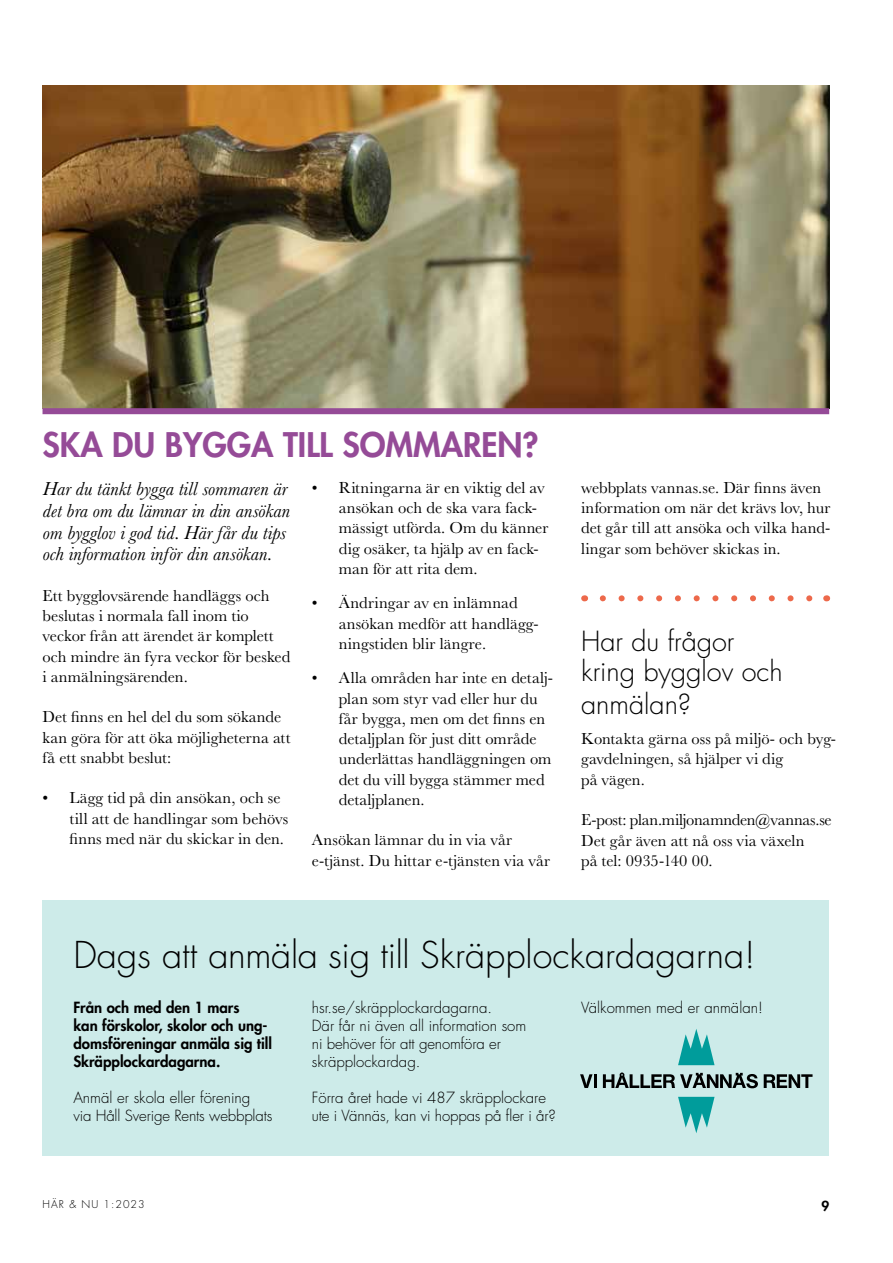
<style>
.page{position:relative;width:893px;height:1263px;background:#fff}
.page>*{position:absolute;margin:0;border:0;box-sizing:border-box;transform-origin:0 0}
.t1{font:300 36px "Futura Std";color:#000}
.t2{font:800 33px "Futura Std";color:#954b97}
.t3{font:300 27px/30px "Futura Std";color:#000}
.t4{font:italic 19.5px/21.8px "Baskerville MT Pro";letter-spacing:.005em;color:#000}
.t5{font:16.5px/20.2px "Baskerville MT Pro";letter-spacing:.005em;color:#000}
.t6{font:300 15px/18px "Futura Std";color:#000}
.t7{font:800 15px/18px "Futura Std";color:#000}
.t8{font:800 13.5px "Futura Std";color:#000}
.t9{font:300 10.5px "Futura Std";letter-spacing:.1em;color:#000}
</style>
<div class="page">
<img style="left:43px;top:85px;width:786px;height:323px">
<div style="left:43px;top:408px;width:786px;height:6px;background:#954b97"></div>
<svg style="left:603px;top:595px;width:210px;height:6px"></svg>
<div style="left:43px;top:900px;width:786px;height:256px;background:#cdebe9"></div>
<svg style="left:678px;top:1029px;width:37px;height:36px"></svg>
<svg style="left:678px;top:1097px;width:37px;height:36px"></svg>
<svg style="left:580px;top:1074px;width:16px;height:14px"></svg>
<svg style="left:603px;top:1072px;width:155px;height:16px"></svg>
<svg style="left:764px;top:1074px;width:48px;height:14px"></svg>
<h2 class="t2" style="left:43px;top:424px;width:498px">SKA DU BYGGA TILL SOMMAREN?</h2>
<p class="t4" style="left:43px;top:478px;width:249px">Har du tänkt bygga till sommaren är det bra om du lämnar in din ansökan om bygglov i god tid. Här får du tips och information inför din ansökan.</p>
<p class="t5" style="left:43px;top:585px;width:249px">Ett bygglovsärende handläggs och beslutas i normala fall inom tio veckor från att ärendet är komplett och mindre än fyra veckor för besked i anmälningsärenden.</p>
<p class="t5" style="left:43px;top:707px;width:250px">Det finns en hel del du som sökande kan göra för att öka möjligheterna att få ett snabbt beslut:</p>
<p class="t5" style="left:70px;top:788px;width:220px;text-indent:-27px">• Lägg tid på din ansökan, och se till att de handlingar som behövs finns med när du skickar in den.</p>
<p class="t5" style="left:339px;top:477px;width:211px;text-indent:-27px">• Ritningarna är en viktig del av ansökan och de ska vara fack&shy;mässigt utförda. Om du känner dig osäker, ta hjälp av en fack&shy;man för att rita dem.</p>
<p class="t5" style="left:339px;top:593px;width:201px;text-indent:-27px">• Ändringar av en inlämnad ansökan medför att handlägg&shy;ningstiden blir längre.</p>
<p class="t5" style="left:339px;top:668px;width:216px;text-indent:-27px">• Alla områden har inte en detalj&shy;plan som styr vad eller hur du får bygga, men om det finns en detaljplan för just ditt område underlättas handläggningen om det du vill bygga stämmer med detaljplanen.</p>
<p class="t5" style="left:312px;top:830px;width:240px">Ansökan lämnar du in via vår e-tjänst. Du hittar e-tjänsten via vår</p>
<p class="t5" style="left:581px;top:477px;width:251px">webbplats vannas.se. Där finns även information om när det krävs lov, hur det går till att ansöka och vilka hand&shy;lingar som behöver skickas in.</p>
<h3 class="t3" style="left:581px;top:627px;width:203px">Har du frågor kring bygglov och</h3>
<h3 class="t3" style="left:581px;top:690px;width:112px">anmälan?</h3>
<p class="t5" style="left:581px;top:729px;width:256px">Kontakta gärna oss på miljö- och byg&shy;gavdelningen, så hjälper vi dig<br>på vägen.</p>
<p class="t5" style="left:581px;top:810px;width:252px">E-post: plan.miljonamnden@vannas.se<br>Det går även att nå oss via växeln<br>på tel: 0935-140 00.</p>
<h1 class="t1" style="left:73px;top:933px;width:684px">Dags att anmäla sig till Skräpplockardagarna!</h1>
<p class="t6" style="left:312px;top:999px;width:216px">hsr.se/skräpplockardagarna.<br>Där får ni även all information som ni behöver för att genomföra er skräpplockardag.</p>
<p class="t6" style="left:312px;top:1089px;width:246px">Förra året hade vi 487 skräpplockare ute i Vännäs, kan vi hoppas på fler i år?</p>
<p class="t7" style="left:73px;top:998px;width:200px">Från och med den 1 mars<br>kan förskolor, skolor och ung&shy;domsföreningar anmäla sig till<br>Skräpplockardagarna.</p>
<p class="t6" style="left:73px;top:1089px;width:200px">Anmäl er skola eller förening<br>via Håll Sverige Rents webbplats</p>
<p class="t6" style="left:581px;top:999px;width:183px">Välkommen med er anmälan!</p>
<p class="t9" style="left:43px;top:1198px;width:104px">HÄR &amp; NU 1:2023</p>
<p class="t8" style="left:821px;top:1197px;width:9px">9</p>
</div>
